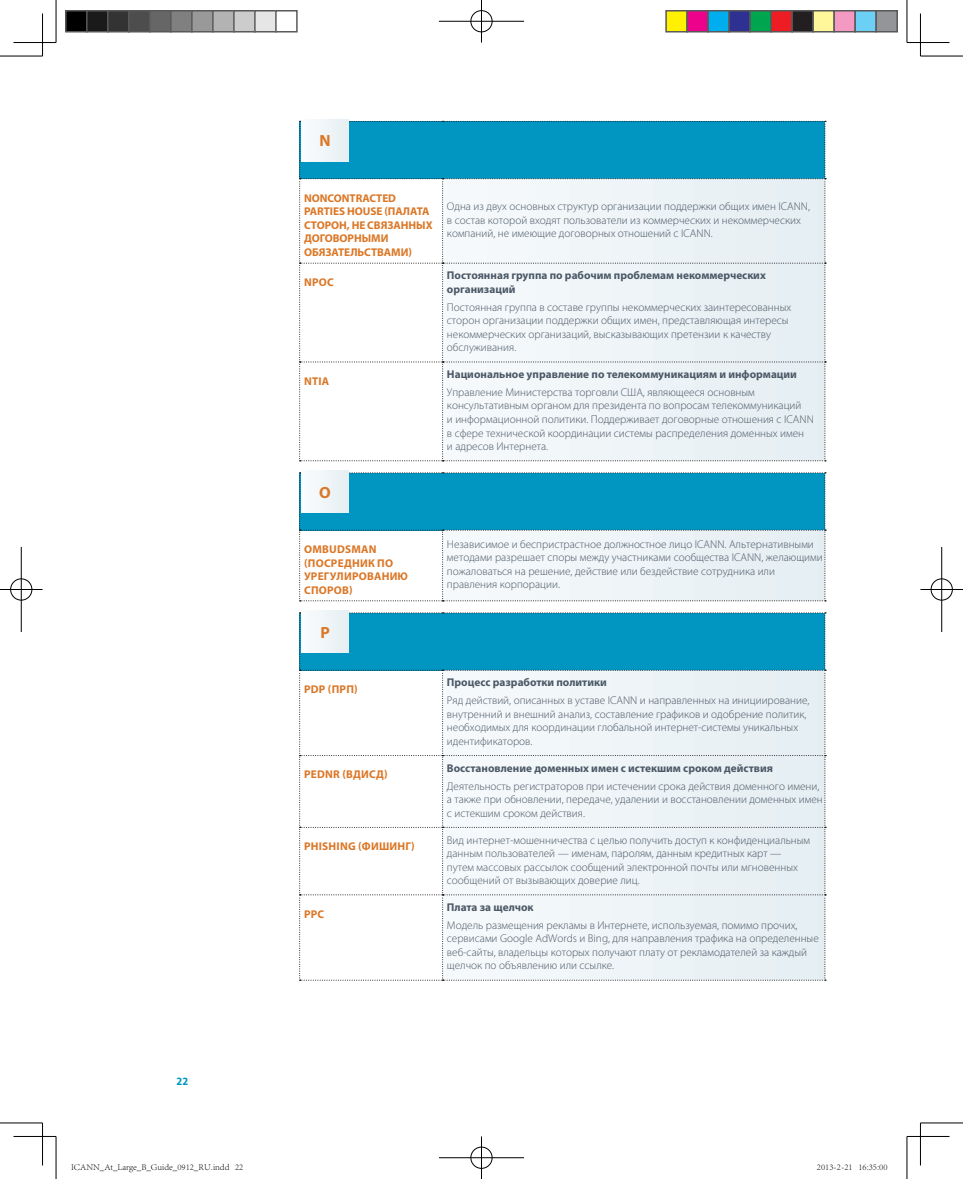
<style>
.page{position:relative;width:963px;height:1179px;background:#fff}
.page>*{position:absolute;margin:0;border:0;box-sizing:border-box;transform-origin:0 0}
.t1{font:700 16.2px "Myriad Pro";color:#db7727}
.t2{font:300 11.25px/13.5px "Myriad Pro";color:#4b5866}
.t3{font:700 11.25px/13.5px "Myriad Pro";color:#4b5866}
.t4{font:700 11.25px/13.5px "Myriad Pro";letter-spacing:-.005em;color:#db7727}
.t5{font:700 11.25px/13.5px "Myriad Pro";letter-spacing:.02em;color:#db7727}
.t6{font:700 semi-condensed 11.25px "Myriad Pro";color:#0096c1}
.t7{font:300 9px "Adobe Song Std";color:#000}
</style>
<div class="page">
<svg style="left:299px;top:121px;width:527px;height:340px"></svg>
<div style="left:302px;top:119px;width:46px;height:42px;background:#f0f5f8"></div>
<svg style="left:299px;top:472px;width:527px;height:129px"></svg>
<div style="left:302px;top:470px;width:46px;height:43px;background:#f0f5f8"></div>
<svg style="left:299px;top:612px;width:527px;height:368px"></svg>
<div style="left:302px;top:610px;width:46px;height:43px;background:#f0f5f8"></div>
<hr style="left:0;top:56px;width:43px;height:1px;background:#000">
<hr style="left:920px;top:56px;width:43px;height:1px;background:#000">
<hr style="left:0;top:1122px;width:43px;height:1px;background:#000">
<hr style="left:920px;top:1122px;width:43px;height:1px;background:#000">
<hr style="left:56px;top:0;width:1px;height:43px;background:#000">
<hr style="left:56px;top:1136px;width:1px;height:43px;background:#000">
<hr style="left:906px;top:0;width:1px;height:43px;background:#000">
<hr style="left:906px;top:1136px;width:1px;height:43px;background:#000">
<hr style="left:14px;top:42px;width:42px;height:1px;background:#000">
<hr style="left:907px;top:42px;width:42px;height:1px;background:#000">
<hr style="left:14px;top:1136px;width:42px;height:1px;background:#000">
<hr style="left:907px;top:1136px;width:42px;height:1px;background:#000">
<hr style="left:42px;top:14px;width:1px;height:42px;background:#000">
<hr style="left:42px;top:1123px;width:1px;height:42px;background:#000">
<hr style="left:920px;top:14px;width:1px;height:42px;background:#000">
<hr style="left:920px;top:1123px;width:1px;height:42px;background:#000">
<div style="left:470px;top:10px;width:23px;height:23px;border:2px solid #fff;border-radius:50%"></div>
<hr style="left:439px;top:20px;width:85px;height:2px;background:#fff">
<hr style="left:480px;top:0;width:2px;height:43px;background:#fff">
<div style="left:470px;top:10px;width:22px;height:22px;border:1px solid #000;border-radius:50%"></div>
<hr style="left:439px;top:21px;width:85px;height:1px;background:#000">
<hr style="left:481px;top:0;width:1px;height:43px;background:#000">
<div style="left:470px;top:1146px;width:23px;height:23px;border:2px solid #fff;border-radius:50%"></div>
<hr style="left:439px;top:1156px;width:85px;height:2px;background:#fff">
<hr style="left:480px;top:1136px;width:2px;height:43px;background:#fff">
<div style="left:470px;top:1146px;width:22px;height:22px;border:1px solid #000;border-radius:50%"></div>
<hr style="left:439px;top:1157px;width:85px;height:1px;background:#000">
<hr style="left:481px;top:1136px;width:1px;height:43px;background:#000">
<div style="left:10px;top:578px;width:23px;height:23px;border:2px solid #fff;border-radius:50%"></div>
<hr style="left:0;top:588px;width:43px;height:2px;background:#fff">
<hr style="left:20px;top:547px;width:2px;height:85px;background:#fff">
<div style="left:10px;top:578px;width:22px;height:22px;border:1px solid #000;border-radius:50%"></div>
<hr style="left:0;top:589px;width:43px;height:1px;background:#000">
<hr style="left:21px;top:547px;width:1px;height:85px;background:#000">
<div style="left:930px;top:578px;width:23px;height:23px;border:2px solid #fff;border-radius:50%"></div>
<hr style="left:920px;top:588px;width:43px;height:2px;background:#fff">
<hr style="left:940px;top:547px;width:2px;height:85px;background:#fff">
<div style="left:930px;top:578px;width:22px;height:22px;border:1px solid #000;border-radius:50%"></div>
<hr style="left:920px;top:589px;width:43px;height:1px;background:#000">
<hr style="left:941px;top:547px;width:1px;height:85px;background:#000">
<div style="left:66px;top:11px;width:21px;height:21px;background:#000"></div>
<div style="left:65px;top:10px;width:23px;height:23px;border:2px solid #595959"></div>
<div style="left:87px;top:11px;width:21px;height:21px;background:#1a1a1a"></div>
<div style="left:86px;top:10px;width:23px;height:23px;border:2px solid #595959"></div>
<div style="left:108px;top:11px;width:21px;height:21px;background:#333"></div>
<div style="left:107px;top:10px;width:23px;height:23px;border:2px solid #595959"></div>
<div style="left:129px;top:11px;width:21px;height:21px;background:#4d4d4d"></div>
<div style="left:128px;top:10px;width:23px;height:23px;border:2px solid #595959"></div>
<div style="left:150px;top:11px;width:21px;height:21px;background:#666"></div>
<div style="left:149px;top:10px;width:23px;height:23px;border:2px solid #595959"></div>
<div style="left:171px;top:11px;width:21px;height:21px;background:#808080"></div>
<div style="left:170px;top:10px;width:23px;height:23px;border:2px solid #595959"></div>
<div style="left:192px;top:11px;width:21px;height:21px;background:#999"></div>
<div style="left:191px;top:10px;width:23px;height:23px;border:2px solid #595959"></div>
<div style="left:213px;top:11px;width:21px;height:21px;background:#b3b3b3"></div>
<div style="left:212px;top:10px;width:23px;height:23px;border:2px solid #595959"></div>
<div style="left:234px;top:11px;width:21px;height:21px;background:#ccc"></div>
<div style="left:233px;top:10px;width:23px;height:23px;border:2px solid #595959"></div>
<div style="left:255px;top:11px;width:21px;height:21px;background:#e6e6e6"></div>
<div style="left:254px;top:10px;width:23px;height:23px;border:2px solid #595959"></div>
<div style="left:275px;top:10px;width:23px;height:23px;border:2px solid #595959"></div>
<div style="left:666px;top:11px;width:21px;height:21px;background:#fff101"></div>
<div style="left:665px;top:10px;width:23px;height:23px;border:2px solid #595959"></div>
<div style="left:687px;top:11px;width:21px;height:21px;background:#ed028c"></div>
<div style="left:686px;top:10px;width:23px;height:23px;border:2px solid #595959"></div>
<div style="left:708px;top:11px;width:21px;height:21px;background:#00aeef"></div>
<div style="left:707px;top:10px;width:23px;height:23px;border:2px solid #595959"></div>
<div style="left:729px;top:11px;width:21px;height:21px;background:#2e3092"></div>
<div style="left:728px;top:10px;width:23px;height:23px;border:2px solid #595959"></div>
<div style="left:750px;top:11px;width:21px;height:21px;background:#00a54f"></div>
<div style="left:749px;top:10px;width:23px;height:23px;border:2px solid #595959"></div>
<div style="left:771px;top:11px;width:21px;height:21px;background:#ee1d23"></div>
<div style="left:770px;top:10px;width:23px;height:23px;border:2px solid #595959"></div>
<div style="left:792px;top:11px;width:21px;height:21px;background:#231f20"></div>
<div style="left:791px;top:10px;width:23px;height:23px;border:2px solid #595959"></div>
<div style="left:813px;top:11px;width:21px;height:21px;background:#fff79a"></div>
<div style="left:812px;top:10px;width:23px;height:23px;border:2px solid #595959"></div>
<div style="left:834px;top:11px;width:21px;height:21px;background:#f499c2"></div>
<div style="left:833px;top:10px;width:23px;height:23px;border:2px solid #595959"></div>
<div style="left:855px;top:11px;width:21px;height:21px;background:#6bcff6"></div>
<div style="left:854px;top:10px;width:23px;height:23px;border:2px solid #595959"></div>
<div style="left:876px;top:11px;width:21px;height:21px;background:#939598"></div>
<div style="left:875px;top:10px;width:23px;height:23px;border:2px solid #595959"></div>
<h1 class="t1" style="left:319px;top:130px;width:13px">N</h1>
<p class="t4" style="left:304px;top:191px;width:130px">NONCONTRACTED<br>PARTIES HOUSE (ПАЛАТА<br>СТОРОН, НЕ СВЯЗАННЫХ<br>ДОГОВОРНЫМИ<br>ОБЯЗАТЕЛЬСТВАМИ)</p>
<p class="t2" style="left:447px;top:200px;width:364px">Одна из двух основных структур организации поддержки общих имен ICANN, в состав которой входят пользователи из коммерческих и некоммерческих компаний, не имеющие договорных отношений с ICANN.</p>
<p class="t4" style="left:304px;top:275px;width:31px">NPOC</p>
<p class="t3" style="left:447px;top:268px;width:320px">ПОСТОЯННАЯ ГРУППА ПО РАБОЧИМ ПРОБЛЕМАМ НЕКОММЕРЧЕСКИХ<br>ОРГАНИЗАЦИЙ</p>
<p class="t2" style="left:447px;top:300px;width:346px">Постоянная группа в составе группы некоммерческих заинтересованных сторон организации поддержки общих имен, представляющая интересы некоммерческих организаций, высказывающих претензии к качеству обслуживания.</p>
<p class="t4" style="left:304px;top:374px;width:27px">NTIA</p>
<p class="t3" style="left:447px;top:367px;width:351px">НАЦИОНАЛЬНОЕ УПРАВЛЕНИЕ ПО ТЕЛЕКОММУНИКАЦИЯМ И ИНФОРМАЦИИ</p>
<p class="t2" style="left:447px;top:386px;width:368px">Управление Министерства торговли США, являющееся основным консультативным органом для президента по вопросам телекоммуникаций<br>и информационной политики. Поддерживает договорные отношения с ICANN в сфере технической координации системы распределения доменных имен<br>и адресов Интернета.</p>
<h1 class="t1" style="left:319px;top:482px;width:12px">O</h1>
<p class="t5" style="left:304px;top:542px;width:105px">OMBUDSMAN (ПОСРЕДНИК ПО<br>УРЕГУЛИРОВАНИЮ<br>СПОРОВ)</p>
<p class="t2" style="left:447px;top:537px;width:377px">Независимое и беспристрастное должностное лицо ICANN. Альтернативными методами разрешает споры между участниками сообщества ICANN, желающими пожаловаться на решение, действие или бездействие сотрудника или правления корпорации.</p>
<h1 class="t1" style="left:320px;top:622px;width:9px">P</h1>
<p class="t4" style="left:304px;top:682px;width:8px">PDP</p>
<p class="t4" style="left:328px;top:682px;width:31px">(ПРП)</p>
<p class="t4" style="left:304px;top:767px;width:8px">PED</p>
<p class="t4" style="left:325px;top:767px;width:30px">NR (ВДИСД</p>
<p class="t4" style="left:384px;top:767px;width:5px">)</p>
<p class="t3" style="left:447px;top:675px;width:161px">ПРОЦЕСС РАЗРАБОТКИ ПОЛИТИКИ</p>
<p class="t2" style="left:447px;top:694px;width:364px">Ряд действий, описанных в уставе ICANN и направленных на инициирование, внутренний и внешний анализ, составление графиков и одобрение политик, необходимых для координации глобальной интернет-системы уникальных идентификаторов.</p>
<p class="t3" style="left:447px;top:761px;width:327px">ВОССТАНОВЛЕНИЕ ДОМЕННЫХ ИМЕН С ИСТЕКШИМ СРОКОМ ДЕЙСТВИЯ</p>
<p class="t2" style="left:447px;top:779px;width:377px">Деятельность регистраторов при истечении срока действия доменного имени, а также при обновлении, передаче, удалении и восстановлении доменных имен с истекшим сроком действия.</p>
<p class="t6" style="left:177px;top:1074px;width:13px">22</p>
<p class="t4" style="left:304px;top:839px;width:112px">PHISHING (ФИШИНГ)</p>
<p class="t2" style="left:447px;top:833px;width:365px">Вид интернет-мошенничества с целью получить доступ к конфиденциальным данным пользователей — именам, паролям, данным кредитных карт — путем массовых рассылок сообщений электронной почты или мгновенных сообщений от вызывающих доверие лиц.</p>
<p class="t4" style="left:304px;top:907px;width:22px">PP C</p>
<p class="t3" style="left:447px;top:900px;width:88px">ПЛАТА ЗА ЩЕЛЧОК</p>
<p class="t2" style="left:447px;top:918px;width:373px">Модель размещения рекламы в Интернете, используемая, помимо прочих, сервисами Google AdWords и Bing, для направления трафика на определенные веб-сайты, владельцы которых получают плату от рекламодателей за каждый щелчок по объявлению или ссылке.</p>
<p class="t7" style="left:71px;top:1161px;width:174px">ICANN_At_Large_B_Guide_0912_RU.indd 22</p>
<p class="t7" style="left:817px;top:1161px;width:72px">2013-2-21 16:35:00</p>
</div>
